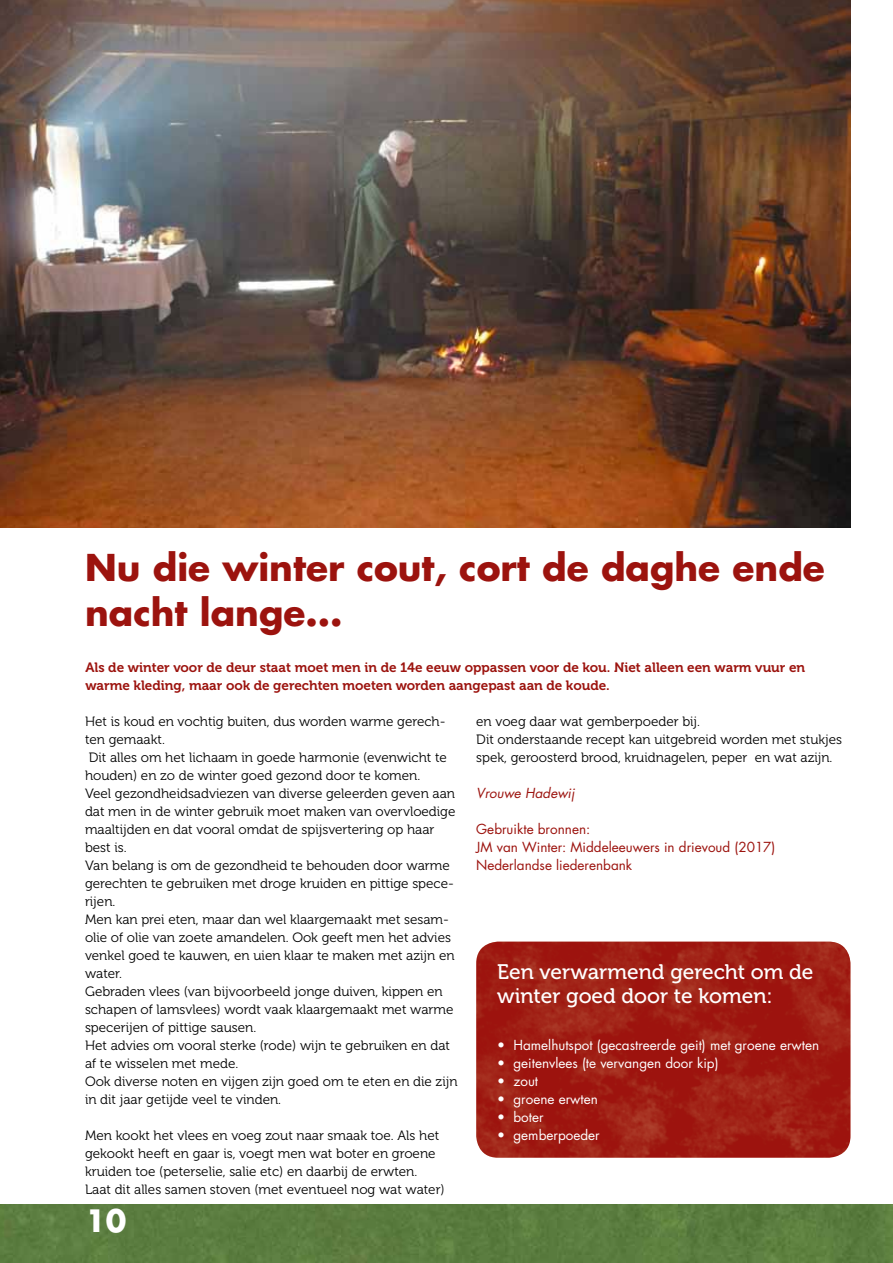
<style>
.page{position:relative;width:893px;height:1263px;background:#fff}
.page>*{position:absolute;margin:0;border:0;box-sizing:border-box;transform-origin:0 0}
.t1{font:700 36px/45px "Futura";color:#9c130e}
.t2{font:700 30px "Futura";color:#fff}
.t3{font:21px/24px "Museo 500";color:#fff}
.t4{font:13.5px/18px "Museo 300";color:#000}
.t5{font:13.5px/18px "Museo 700";color:#9c130e}
.t6{font:13.5px "Futura";color:#fff}
.t7{font:13.5px/18px "Futura";color:#9c130e}
.t8{font:italic 13.5px "Futura";color:#9c130e}
</style>
<div class="page">
<div style="left:0;top:1204px;width:893px;height:59px;background:#5b7d3f"></div>
<img style="left:0;top:0;width:850px;height:528px">
<img style="left:476px;top:942px;width:374px;height:216px">
<h1 class="t1" style="left:85px;top:544px;width:741px">Nu die winter cout, cort de daghe ende nacht lange...</h1>
<p class="t5" style="left:85px;top:658px;width:721px">Als de winter voor de deur staat moet men in de 14e eeuw oppassen voor de kou. Niet alleen een warm vuur en warme kleding, maar ook de gerechten moeten worden aangepast aan de koude.</p>
<p class="t4" style="left:85px;top:712px;width:374px">Het is koud en vochtig buiten, dus worden warme gerech&shy;ten gemaakt.<br>Dit alles om het lichaam in goede harmonie (evenwicht te houden) en zo de winter goed gezond door te komen.<br>Veel gezondheidsadviezen van diverse geleerden geven aan dat men in de winter gebruik moet maken van overvloedige maaltijden en dat vooral omdat de spijsvertering op haar best is.<br>Van belang is om de gezondheid te behouden door warme gerechten te gebruiken met droge kruiden en pittige spece&shy;rijen.<br>Men kan prei eten, maar dan wel klaargemaakt met sesam&shy;olie of olie van zoete amandelen. Ook geeft men het advies venkel goed te kauwen, en uien klaar te maken met azijn en water.<br>Gebraden vlees (van bijvoorbeeld jonge duiven, kippen en schapen of lamsvlees) wordt vaak klaargemaakt met warme specerijen of pittige sausen.<br>Het advies om vooral sterke (rode) wijn te gebruiken en dat af te wisselen met mede.<br>Ook diverse noten en vijgen zijn goed om te eten en die zijn in dit jaar getijde veel te vinden.</p>
<p class="t4" style="left:85px;top:1126px;width:361px">Men kookt het vlees en voeg zout naar smaak toe. Als het gekookt heeft en gaar is, voegt men wat boter en groene kruiden toe (peterselie, salie etc) en daarbij de erwten.<br>Laat dit alles samen stoven (met eventueel nog wat water)</p>
<p class="t4" style="left:476px;top:712px;width:367px">en voeg daar wat gemberpoeder bij.<br>Dit onderstaande recept kan uitgebreid worden met stukjes spek, geroosterd brood, kruidnagelen, peper en wat azijn.</p>
<p class="t8" style="left:476px;top:783px;width:100px">Vrouwe Hadewij</p>
<p class="t7" style="left:476px;top:819px;width:301px">Gebruikte bronnen:<br>JM van Winter: Middeleeuwers in drievoud (2017)<br>Nederlandse liederenbank</p>
<h3 class="t3" style="left:497px;top:960px;width:318px">Een verwarmend gerecht om de winter goed door te komen:</h3>
<p class="t6" style="left:497px;top:1035px;width:324px">• Hamelhutspot (gecastreerde geit) met groene erwten</p>
<p class="t6" style="left:497px;top:1053px;width:223px">• geitenvlees (te vervangen door kip)</p>
<p class="t6" style="left:497px;top:1071px;width:43px">• zout</p>
<p class="t6" style="left:497px;top:1089px;width:102px">• groene erwten</p>
<p class="t6" style="left:497px;top:1107px;width:48px">• boter</p>
<p class="t6" style="left:497px;top:1125px;width:104px">• gemberpoeder</p>
<h2 class="t2" style="left:85px;top:1200px;width:43px">10</h2>
</div>
